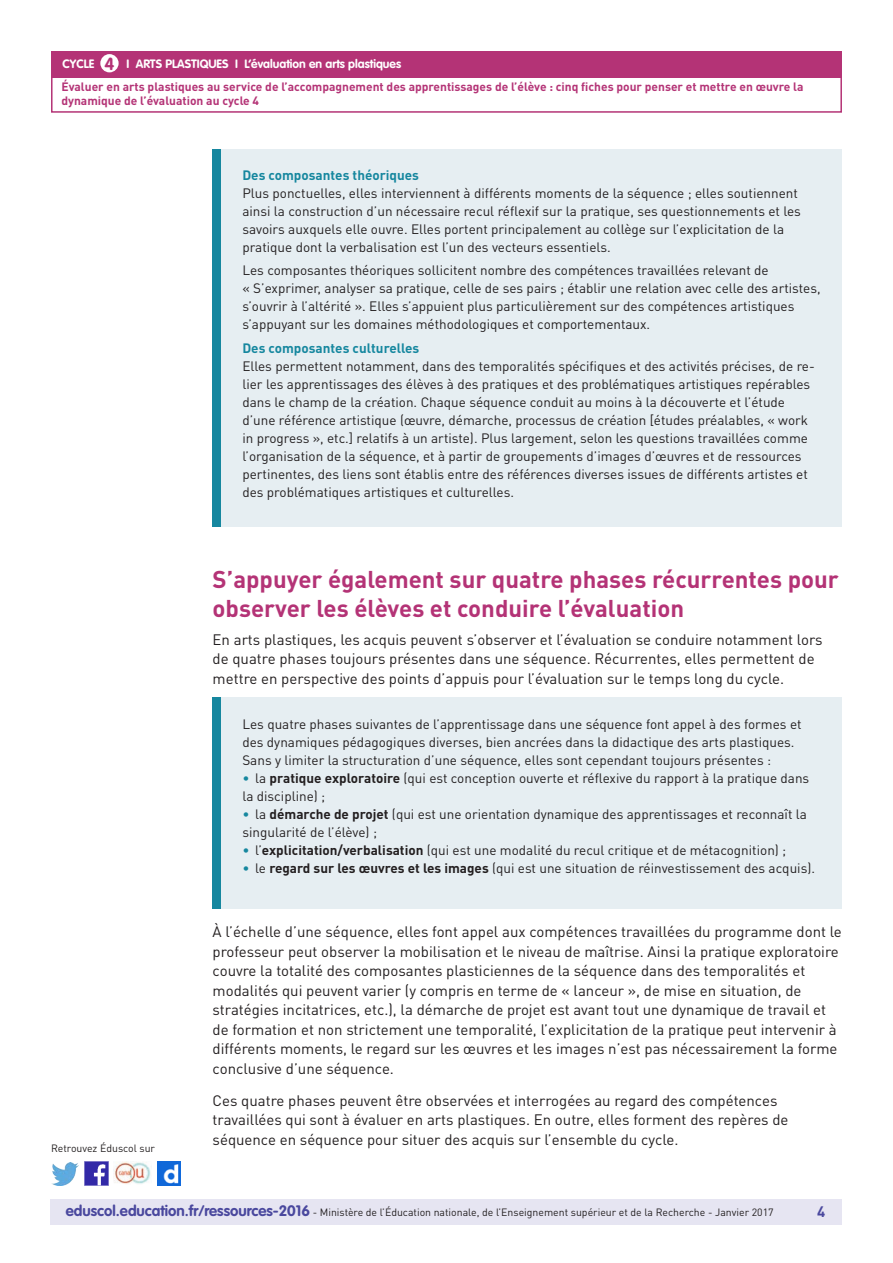
<style>
.page{position:relative;width:893px;height:1263px;background:#fff}
.page>*{position:absolute;margin:0;border:0;box-sizing:border-box;transform-origin:0 0}
._03_Titre_de_niveau{font:700 24px/28.8px "DIN Pro";color:#b43376}
.t1{font:700 17.25px "VAG Rounded Std";color:#b43376}
._06_Texte_courant{font:15px/19.5px "DIN Pro";color:#231f20}
.t2{font:700 15px "DIN Pro";color:#4a489e}
._15_texte_encadré{font:13.5px/18px "DIN Pro";color:#231f20}
._08_Liste_à_puces_ni{font:13.5px/18px "DIN Pro";color:#231f20}
._15_Titre_encadré{font:700 13.5px "DIN Pro";color:#16879f}
.t3{font:700 12px/14.4px "DIN Pro";color:#b43376}
.t4{font:700 12px "VAG Rounded Std";color:#fff}
.t5{font:10.5px "DIN Pro";color:#231f20}
.s1{color:#16879f}
.s2{font-weight:700}
.s3{font-family:"VAG Rounded Std";font-weight:700;font-size:15px;color:#4a489e}
</style>
<div class="page">
<div style="left:50px;top:1199px;width:791px;height:26px;background:#e6e5f2"></div>
<img style="left:85px;top:1162px;width:23px;height:23px">
<img style="left:51px;top:1163px;width:28px;height:22px">
<img style="left:158px;top:1162px;width:22px;height:23px">
<img style="left:114px;top:1162px;width:38px;height:22px">
<div style="left:51px;top:51px;width:791px;height:27px;background:#b43376"></div>
<div style="left:100px;top:54px;width:19px;height:18px;background:#fff;border-radius:50%"></div>
<div style="left:51px;top:75px;width:791px;height:38px;border:2px solid #b43376"></div>
<div style="left:213px;top:149px;width:629px;height:377px;background:#e6eef2"></div>
<div style="left:213px;top:149px;width:8px;height:377px;background:#16879f"></div>
<div style="left:213px;top:697px;width:629px;height:212px;background:#e6eef2"></div>
<div style="left:213px;top:697px;width:8px;height:212px;background:#16879f"></div>
<p class="t1" style="left:105px;top:53px;width:11px">4</p>
<p class="t4" style="left:244px;top:57px;width:158px">L’évaluation en arts plastiques</p>
<p class="t3" style="left:61px;top:79px;width:744px">Évaluer en arts plastiques au service de l’accompagnement des apprentissages de l’élève : cinq fiches pour penser et mettre en œuvre la dynamique de l’évaluation au cycle 4</p>
<p class="t4" style="left:63px;top:57px;width:33px">CYCLE</p>
<p class="t4" style="left:127px;top:57px;width:113px">I ARTS PLASTIQUES I</p>
<p class="_15_Titre_encadré" style="left:242px;top:167px;width:178px">Des composantes théoriques</p>
<p class="_15_texte_encadré" style="left:242px;top:184px;width:560px">Plus ponctuelles, elles interviennent à différents moments de la séquence ; elles soutiennent ainsi la construction d’un nécessaire recul réflexif sur la pratique, ses questionnements et les savoirs auxquels elle ouvre. Elles portent principalement au collège sur l’explicitation de la pratique dont la verbalisation est l’un des vecteurs essentiels.</p>
<p class="_15_texte_encadré" style="left:242px;top:260px;width:580px">Les composantes théoriques sollicitent nombre des compétences travaillées relevant de<br>« S’exprimer, analyser sa pratique, celle de ses pairs ; établir une relation avec celle des artistes, s’ouvrir à l’altérité ». Elles s’appuient plus particulièrement sur des compétences artistiques s’appuyant sur les domaines méthodologiques et comportementaux.</p>
<p class="_15_Titre_encadré" style="left:242px;top:340px;width:178px">Des composantes culturelles</p>
<p class="_15_texte_encadré" style="left:242px;top:357px;width:574px">Elles permettent notamment, dans des temporalités spécifiques et des activités précises, de re&shy;lier les apprentissages des élèves à des pratiques et des problématiques artistiques repérables dans le champ de la création. Chaque séquence conduit au moins à la découverte et l’étude d’une référence artistique (œuvre, démarche, processus de création [études préalables, « work in progress », etc.] relatifs à un artiste). Plus largement, selon les questions travaillées comme l’organisation de la séquence, et à partir de groupements d’images d’œuvres et de ressources pertinentes, des liens sont établis entre des références diverses issues de différents artistes et des problématiques artistiques et culturelles.</p>
<p class="_03_Titre_de_niveau" style="left:213px;top:564px;width:628px">S’appuyer également sur quatre phases récurrentes pour observer les élèves et conduire l’évaluation</p>
<p class="_06_Texte_courant" style="left:213px;top:629px;width:611px">En arts plastiques, les acquis peuvent s’observer et l’évaluation se conduire notamment lors de quatre phases toujours présentes dans une séquence. Récurrentes, elles permettent de mettre en perspective des points d’appuis pour l’évaluation sur le temps long du cycle.</p>
<p class="t5" style="left:51px;top:1141px;width:106px">Retrouvez Éduscol sur</p>
<p class="_15_texte_encadré" style="left:242px;top:715px;width:561px">Les quatre phases suivantes de l’apprentissage dans une séquence font appel à des formes et des dynamiques pédagogiques diverses, bien ancrées dans la didactique des arts plastiques.<br>Sans y limiter la structuration d’une séquence, elles sont cependant toujours présentes :</p>
<p class="_08_Liste_à_puces_ni" style="left:242px;top:769px;width:568px"><span class="s1">•</span> la <span class="s2">pratique exploratoire</span> (qui est conception ouverte et réflexive du rapport à la pratique dans la discipline) ;</p>
<p class="_08_Liste_à_puces_ni" style="left:242px;top:805px;width:566px"><span class="s1">•</span> la <span class="s2">démarche de projet</span> (qui est une orientation dynamique des apprentissages et reconnaît la singularité de l’élève) ;</p>
<p class="_08_Liste_à_puces_ni" style="left:242px;top:841px;width:545px"><span class="s1">•</span> l’<span class="s2">explicitation/verbalisation</span> (qui est une modalité du recul critique et de métacognition) ;</p>
<p class="_08_Liste_à_puces_ni" style="left:242px;top:859px;width:574px"><span class="s1">•</span> le <span class="s2">regard sur les œuvres et les images</span> (qui est une situation de réinvestissement des acquis).</p>
<p class="_06_Texte_courant" style="left:213px;top:922px;width:631px">À l’échelle d’une séquence, elles font appel aux compétences travaillées du programme dont le professeur peut observer la mobilisation et le niveau de maîtrise. Ainsi la pratique exploratoire couvre la totalité des composantes plasticiennes de la séquence dans des temporalités et modalités qui peuvent varier (y compris en terme de « lanceur », de mise en situation, de stratégies incitatrices, etc.), la démarche de projet est avant tout une dynamique de travail et de formation et non strictement une temporalité, l’explicitation de la pratique peut intervenir à différents moments, le regard sur les œuvres et les images n’est pas nécessairement la forme conclusive d’une séquence.</p>
<p class="_06_Texte_courant" style="left:213px;top:1090px;width:577px">Ces quatre phases peuvent être observées et interrogées au regard des compétences travaillées qui sont à évaluer en arts plastiques. En outre, elles forment des repères de séquence en séquence pour situer des acquis sur l’ensemble du cycle.</p>
<p class="t5" style="left:66px;top:1205px;width:709px"><span class="s3">eduscol.education.fr/ressources-2016</span> - Ministère de l’Éducation nationale, de l’Enseignement supérieur et de la Recherche - Janvier 2017</p>
<p class="t2" style="left:817px;top:1201px;width:10px">4</p>
</div>
